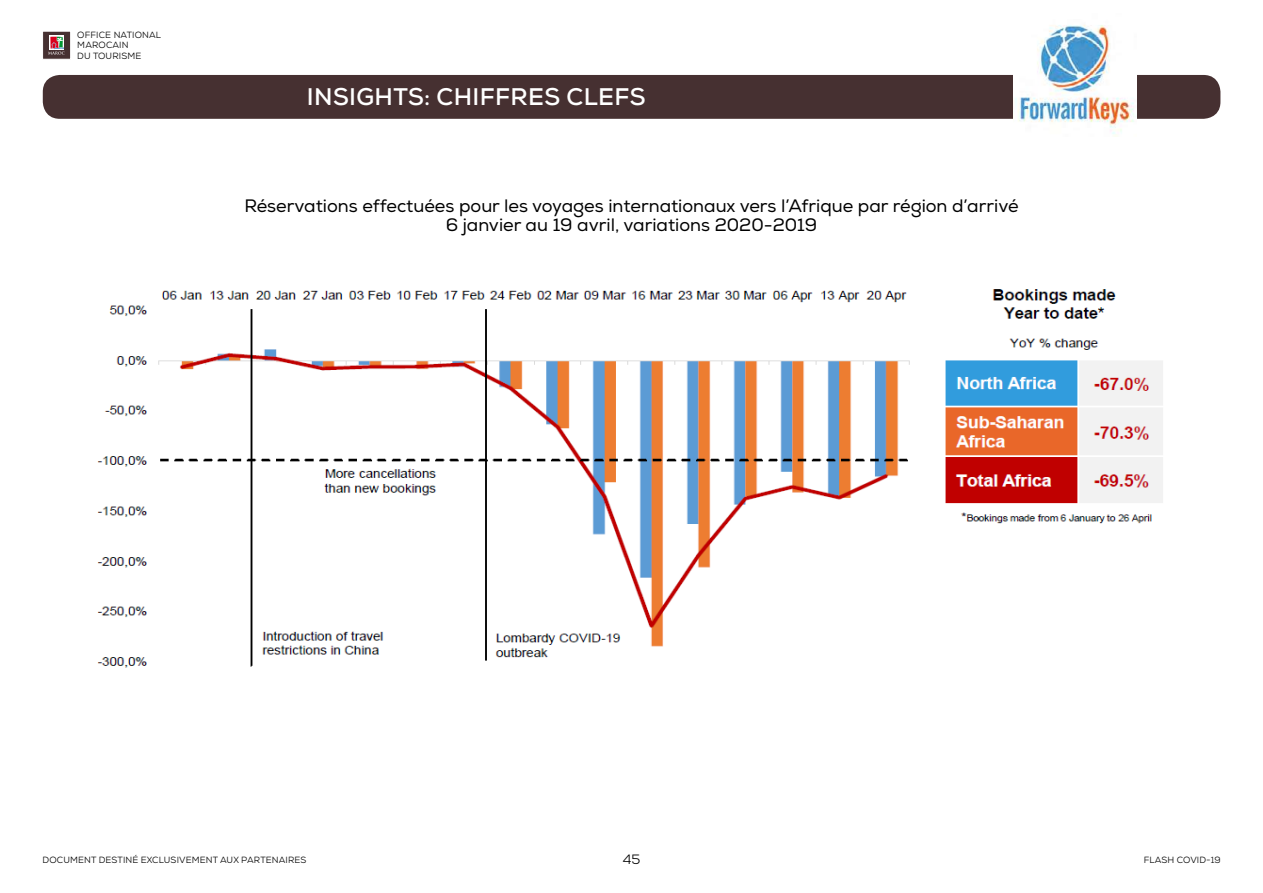
<style>
.page{position:relative;width:1263px;height:893px;background:#fff}
.page>*{position:absolute;margin:0;border:0;box-sizing:border-box;transform-origin:0 0}
.t1{font:700 24px "Nexa";letter-spacing:.015em;color:#fff}
.t2{font:18px/19.5px "Nexa";color:#000;text-align:center}
.t3{font:13.5px "Nexa";color:#000}
.t4{font:9px/10.8px "Nexa";letter-spacing:.015em;color:#000}
</style>
<div class="page">
<div style="left:43px;top:31px;width:28px;height:28px;background:#463031;border:1px solid #fff"></div>
<svg style="left:50px;top:36px;width:14px;height:1px"></svg>
<svg style="left:48px;top:37px;width:16px;height:18px"></svg>
<div style="left:43px;top:75px;width:1177px;height:44px;background:#463031;border-radius:17px"></div>
<img style="left:1013px;top:24px;width:123px;height:112px">
<img style="left:97px;top:289px;width:1066px;height:379px">
<p class="t4" style="left:77px;top:29px;width:85px">OFFICE NATIONAL<br>MAROCAIN<br>DU TOURISM E</p>
<h1 class="t1" style="left:307px;top:82px;width:340px">INSIGHTS: CHI FFRES CLEFS</h1>
<p class="t2" style="left:244px;top:196px;width:776px">Réservations effectuées pour les voyages internationaux vers l’Afrique par région d’arrivé<br>6 janvier au 19 avril, variations 2020-2019</p>
<p class="t4" style="left:43px;top:854px;width:265px">DOCUM ENT DESTIN É EXCLUSIVEM ENT AUX PARTENAIRES</p>
<p class="t3" style="left:623px;top:850px;width:19px">45</p>
<p class="t4" style="left:1144px;top:854px;width:78px">FLASH COVID -19</p>
</div>
